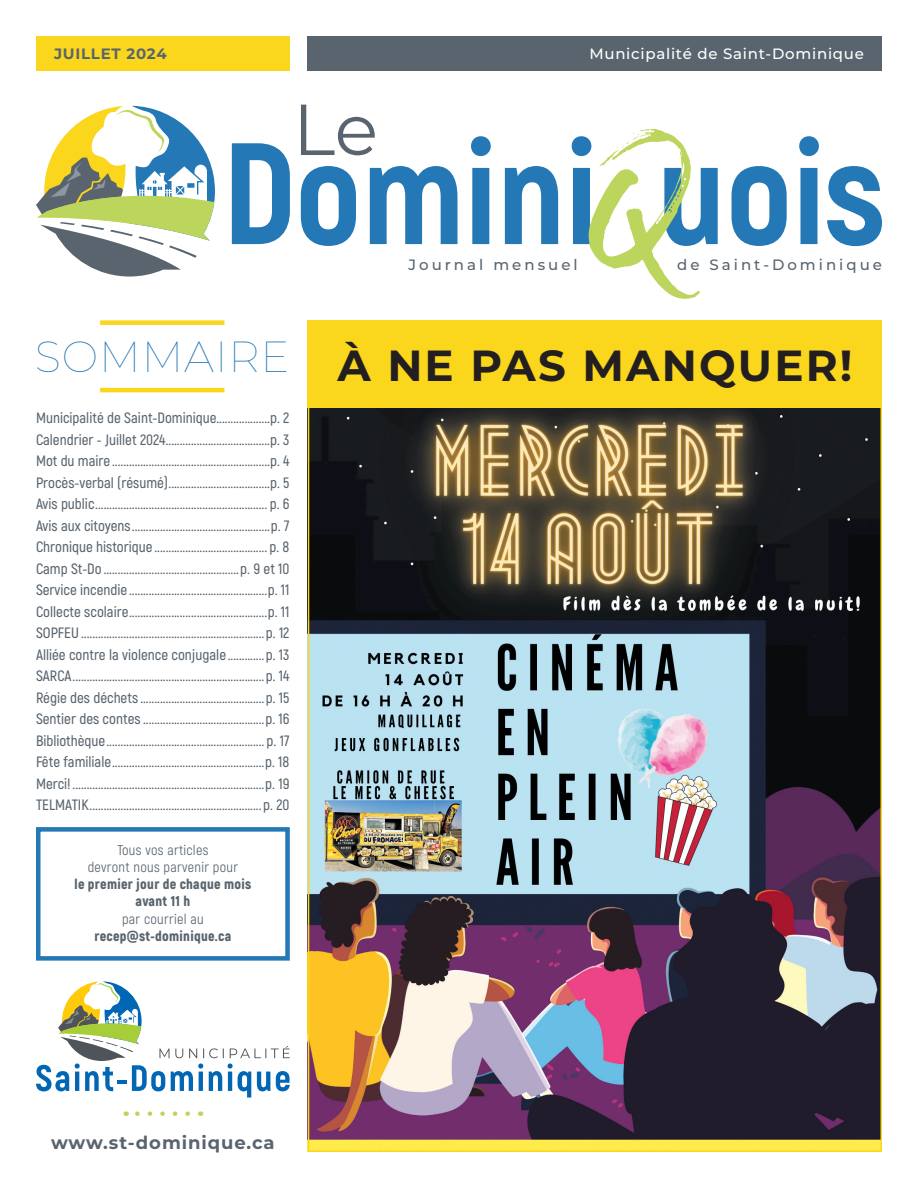
<style>
.page{position:relative;width:918px;height:1188px;background:#fff}
.page>*{position:absolute;margin:0;border:0;box-sizing:border-box;transform-origin:0 0}
.t1{font:700 43.5px "Montserrat";letter-spacing:.05em;color:#231f20}
.t2{font:100 43.5px "Montserrat";letter-spacing:.02em;color:#2478b5}
.t3{font:700 18px "Montserrat";letter-spacing:.05em;color:#59646e}
.t4{font:600 15px "Akrobat";color:#59646e}
.t5{font:500 15px "Montserrat";letter-spacing:.2em;color:#59646e}
.t6{font:500 15px "Montserrat";letter-spacing:.05em;color:#fff}
.t7{font:700 15px "Montserrat";letter-spacing:.05em;color:#59646e}
.t8{font:900 14.25px/17.1px "Akrobat";letter-spacing:.02em;color:#59646e;text-align:center}
.s1{font-weight:400}
</style>
<div class="page">
<div style="left:308px;top:320px;width:574px;height:88px;background:#fad61c"></div>
<hr style="left:100px;top:388px;width:124px;height:4px;background:#fad61c">
<div style="left:100px;top:320px;width:124px;height:5px;background:#fad61c"></div>
<div style="left:36px;top:827px;width:254px;height:134px;border:4px solid #2478b5"></div>
<svg style="left:126px;top:1111px;width:62px;height:5px"></svg>
<svg style="left:36px;top:981px;width:254px;height:117px"></svg>
<div style="left:308px;top:36px;width:574px;height:35px;background:#59646e"></div>
<div style="left:36px;top:36px;width:254px;height:35px;background:#fad61c"></div>
<svg style="left:232px;top:136px;width:650px;height:110px"></svg>
<svg style="left:36px;top:106px;width:179px;height:171px"></svg>
<svg style="left:589px;top:129px;width:111px;height:170px"></svg>
<svg style="left:301px;top:105px;width:74px;height:50px"></svg>
<img style="left:311px;top:409px;width:568px;height:740px">
<p class="t7" style="left:54px;top:43px;width:114px">JUILLET 2024</p>
<p class="t6" style="left:589px;top:43px;width:276px">Municipalité de Saint-Dominique</p>
<p class="t2" style="left:35px;top:327px;width:256px">SOMMAIRE</p>
<p class="t4" style="left:36px;top:409px;width:255px">Municipalité de Saint-Dominique...................p. 2</p>
<p class="t4" style="left:36px;top:430px;width:255px">Calendrier - Juillet 2024.....................................p. 3</p>
<p class="t4" style="left:36px;top:452px;width:255px">Mot du maire ........................................................p. 4</p>
<p class="t4" style="left:36px;top:473px;width:255px">Procès-verbal (résumé)....................................p. 5</p>
<p class="t4" style="left:36px;top:495px;width:255px">Avis public............................................................. p. 6</p>
<p class="t4" style="left:36px;top:516px;width:255px">Avis aux citoyens.................................................p. 7</p>
<p class="t4" style="left:36px;top:538px;width:255px">Chronique historique ........................................ p. 8</p>
<p class="t4" style="left:36px;top:559px;width:255px">Camp St-Do ................................................p. 9 et 10</p>
<p class="t4" style="left:36px;top:581px;width:255px">Service incendie .................................................p. 11</p>
<p class="t4" style="left:36px;top:602px;width:255px">Collecte scolaire.................................................p. 11</p>
<p class="t4" style="left:36px;top:624px;width:255px">SOPFEU .................................................................p. 12</p>
<p class="t4" style="left:36px;top:645px;width:255px">Alliée contre la violence conjugale.............p. 13</p>
<p class="t4" style="left:36px;top:667px;width:255px">SARCA....................................................................p. 14</p>
<p class="t4" style="left:36px;top:688px;width:255px">Régie des déchets ............................................p. 15</p>
<p class="t4" style="left:36px;top:710px;width:255px">Sentier des contes ...........................................p. 16</p>
<p class="t4" style="left:36px;top:731px;width:255px">Bibliothèque........................................................ p. 17</p>
<p class="t4" style="left:36px;top:753px;width:255px">Fête familiale......................................................p. 18</p>
<p class="t4" style="left:36px;top:774px;width:255px">Merci! ....................................................................p. 19</p>
<p class="t4" style="left:36px;top:796px;width:255px">TELMATIK.............................................................p. 20</p>
<p class="t8" style="left:75px;top:841px;width:178px"><span class="s1">Tous vos articles<br>devront nous parvenir pour<br></span>le premier jour de chaque mois avant 11 h<br><span class="s1">par courriel au </span>recep@st-dominique.ca</p>
<p class="t5" style="left:409px;top:254px;width:171px">Journal mensuel</p>
<p class="t5" style="left:677px;top:254px;width:206px">de Saint-Dominique</p>
<p class="t1" style="left:337px;top:334px;width:517px">À NE PAS MANQUER!</p>
<p class="t3" style="left:51px;top:1129px;width:225px">www.st-dominique.ca</p>
</div>
